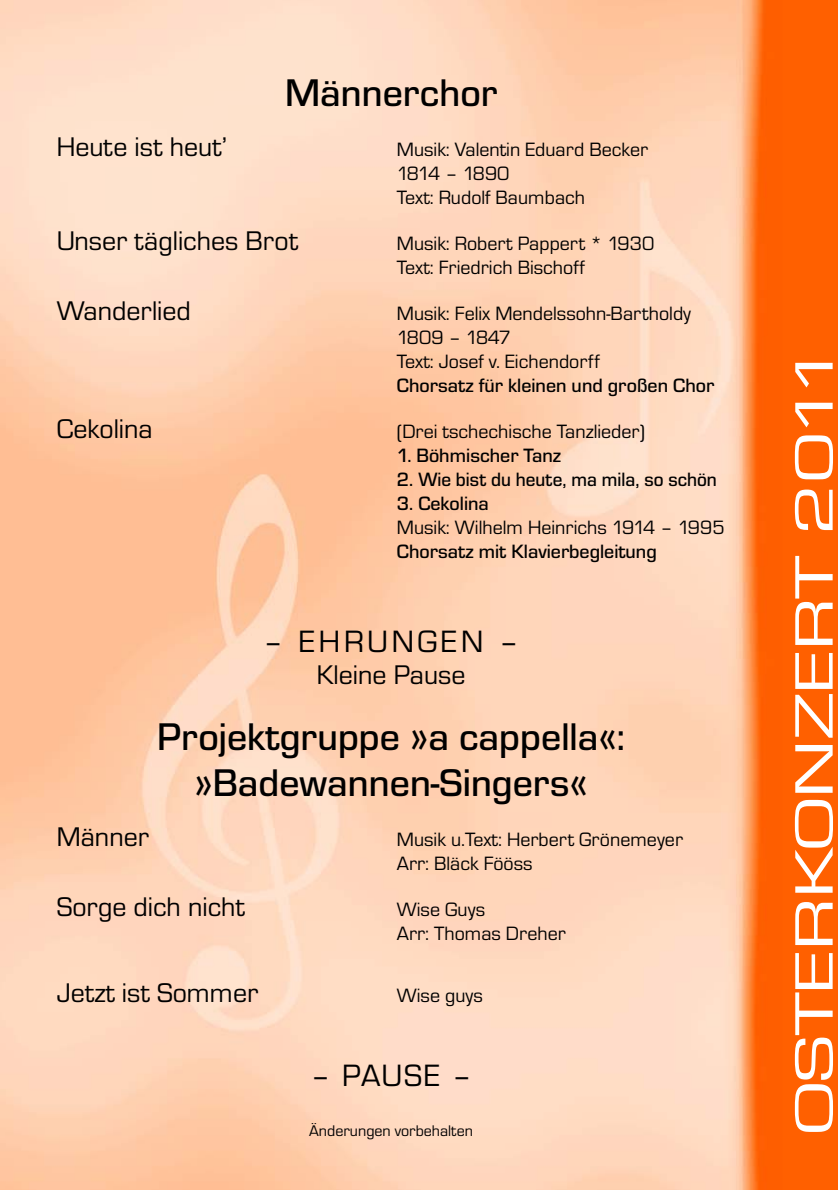
<style>
.page{position:relative;width:840px;height:1190px;background:#fff}
.page>*{position:absolute;margin:0;border:0;box-sizing:border-box;transform-origin:0 0}
.t1{font:56px "Eurostile T";color:#fff;scale:1.5 1}
.t2{font:500 40px/46px "Eurostile T";color:#000;text-align:center}
.t3{font:32px "Eurostile T";letter-spacing:.125em;color:#000}
.t4{font:32px "Eurostile T";letter-spacing:.1em;color:#000}
.t5{font:28px "Eurostile T";color:#000}
.t6{font:20px/24px "Eurostile T";color:#000}
.t7{font:500 20px "Eurostile T";color:#000}
.t8{font:16px "Eurostile T";color:#000}
</style>
<div class="page">
<img style="left:0;top:0;width:838px;height:1190px">
<h2 class="t2" style="left:285px;top:73px;width:214px">Männerchor</h2>
<h3 class="t5" style="left:57px;top:138px;width:172px">Heute ist heut’</h3>
<p class="t6" style="left:397px;top:139px;width:253px">Musik: Valentin Eduard Becker<br>1814 – 1890<br>Text: Rudolf Baumbach</p>
<h3 class="t5" style="left:57px;top:232px;width:243px">Unser tägliches Brot</h3>
<p class="t6" style="left:397px;top:233px;width:259px">Musik: Robert Pappert * 1930<br>Text: Friedrich Bischoff</p>
<h3 class="t5" style="left:57px;top:302px;width:136px">Wanderlied</h3>
<p class="t6" style="left:397px;top:303px;width:296px">Musik: Felix Mendelssohn-Bartholdy<br>1809 – 1847<br>Text: Josef v. Eichendorff</p>
<p class="t7" style="left:397px;top:379px;width:319px">Chorsatz für kleinen und großen Chor</p>
<h3 class="t5" style="left:57px;top:420px;width:98px">Cekolina</h3>
<p class="t6" style="left:397px;top:421px;width:250px">(Drei tschechische Tanzlieder)</p>
<p class="t7" style="left:397px;top:449px;width:166px">1. Böhmischer Tanz</p>
<p class="t7" style="left:397px;top:473px;width:322px">2. Wie bist du heute, ma mila, so schön</p>
<p class="t7" style="left:397px;top:497px;width:94px">3. Cekolina</p>
<p class="t6" style="left:397px;top:517px;width:329px">Musik: Wilhelm Heinrichs 1914 – 1995</p>
<p class="t7" style="left:397px;top:545px;width:262px">Chorsatz mit Klavierbegleitung</p>
<h3 class="t3" style="left:264px;top:631px;width:257px">– EHRUNGEN –</h3>
<h3 class="t5" style="left:317px;top:666px;width:150px">Kleine Pause</h3>
<h2 class="t2" style="left:157px;top:717px;width:469px">Projektgruppe »a cappella«: »Badewannen-Singers«</h2>
<h3 class="t5" style="left:57px;top:828px;width:94px">Männer</h3>
<p class="t6" style="left:397px;top:829px;width:288px">Musik u.Text: Herbert Grönemeyer<br>Arr: Bläck Fööss</p>
<h3 class="t5" style="left:57px;top:898px;width:190px">Sorge dich nicht</h3>
<p class="t6" style="left:397px;top:899px;width:170px">Wise Guys<br>Arr: Thomas Dreher</p>
<h3 class="t5" style="left:57px;top:984px;width:203px">Jetzt ist Sommer</h3>
<p class="t6" style="left:397px;top:985px;width:88px">Wise guys</p>
<h3 class="t4" style="left:311px;top:1065px;width:163px">– PAUSE –</h3>
<p class="t8" style="left:309px;top:1126px;width:165px">Änderungen vorbehalten</p>
<h1 class="t1" style="left:796px;top:1134px;width:528px;rotate:-90deg">OSTERKONZERT 2011</h1>
</div>
